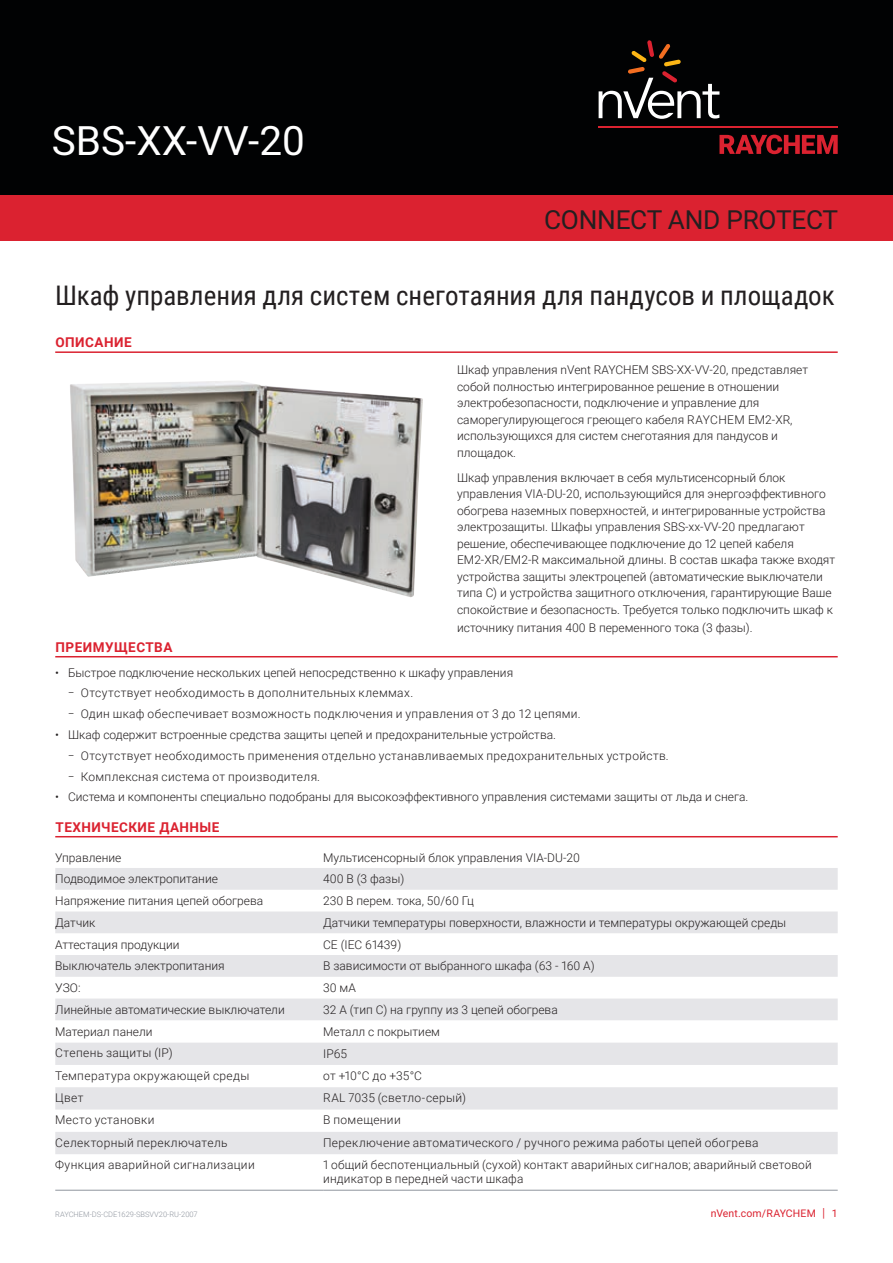
<style>
.page{position:relative;width:893px;height:1263px;background:#fff}
.page>*{position:absolute;margin:0;border:0;box-sizing:border-box;transform-origin:0 0}
.Page_1_Header_-_nVen{font:40.5px "Roboto";color:#fff}
.Product_Description{font:27px "Roboto Condensed";color:#231f20}
.t1{font:26.25px "Roboto";letter-spacing:-.01em;color:#231f20}
.Subhead_-_nVent_Data{font:700 13.5px "Roboto";letter-spacing:.035em;color:#db2230}
.Text_-_nVent_Data_Sh{font:300 12px/16.5px "Roboto";color:#231f20}
.Table_Text_-_nVent_D{font:300 12px "Roboto";color:#231f20}
.Table_Text_-_nVent_D-2{font:300 12px "Roboto";letter-spacing:.03em;color:#231f20}
.Text_-_nVent_Data_Sh-2{font:300 12px "Roboto";letter-spacing:.03em;color:#231f20;scale:.8 1}
.Table_Text_-_nVent_D-3{font:300 12px/14.2px "Roboto";letter-spacing:.02em;color:#231f20}
.Text_-_nVent_Data_Sh-3{font:300 12px "Roboto";letter-spacing:.025em;color:#231f20;scale:.8 1}
.t2{font:10.5px "Roboto";letter-spacing:.015em;color:#db2230}
.t3{font:300 7.5px "Roboto";color:#8f959e}
.s1{font-size:12.6px}
</style>
<div class="page">
<div style="left:0;top:0;width:893px;height:196px;background:#010203"></div>
<div style="left:0;top:196px;width:893px;height:45px;background:#db2230"></div>
<svg style="left:719px;top:135px;width:119px;height:19px"></svg>
<hr style="left:599px;top:126px;width:239px;height:1px;background:#db2230">
<svg style="left:599px;top:40px;width:120px;height:79px"></svg>
<hr style="left:55px;top:656px;width:783px;height:1px;background:#db2230">
<hr style="left:55px;top:836px;width:783px;height:1px;background:#db2230">
<svg style="left:55px;top:868px;width:783px;height:286px;fill:#e5e5e8"></svg>
<hr style="left:55px;top:1190px;width:268px;height:1px;background:#8f959e">
<hr style="left:323px;top:1190px;width:515px;height:1px;background:#8f959e">
<hr style="left:55px;top:351px;width:783px;height:2px;background:#db2230">
<img style="left:70px;top:381px;width:353px;height:216px">
<p class="Page_1_Header_-_nVen" style="left:52px;top:112px;width:254px">SBS-XX-VV-20</p>
<h3 class="t1" style="left:544px;top:201px;width:296px">CONNECT AND PROTECT</h3>
<p class="Product_Description" style="left:55px;top:276px;width:781px">Шкаф управления для систем снеготаяния для пандусов и площадок</p>
<p class="Subhead_-_nVent_Data" style="left:55px;top:333px;width:78px">ОПИСАНИЕ</p>
<p class="Text_-_nVent_Data_Sh" style="left:457px;top:361px;width:352px">Шкаф управления nVent RAYCHEM SBS-XX-VV-20, представляет собой полностью интегрированное решение в отношении электробезопасности, подключение и управление для саморегулирующегося греющего кабеля RAYCHEM EM2-XR, использующихся для систем снеготаяния для пандусов и площадок.</p>
<p class="Text_-_nVent_Data_Sh" style="left:457px;top:469px;width:380px">Шкаф управления включает в себя мультисенсорный блок управления VIA-DU-20, использующийся для энергоэффективного обогрева наземных поверхностей, и интегрированные устройства электрозащиты. Шкафы управления SBS-xx-VV-20 предлагают решение, обеспечивающее подключение до 12 цепей кабеля EM2-XR/EM2-R максимальной длины. В состав шкафа также входят устройства защиты электроцепей (автоматические выключатели типа С) и устройства защитного отключения, гарантирующие Ваше спокойствие и безопасность. Требуется только подключить шкаф к</p>
<p class="Text_-_nVent_Data_Sh" style="left:457px;top:619px;width:297px">источнику питания 400 В переменного тока (3 фазы).</p>
<p class="Subhead_-_nVent_Data" style="left:56px;top:637px;width:118px">ПРЕИМУЩЕСТВА</p>
<p class="Text_-_nVent_Data_Sh" style="left:55px;top:664px;width:459px">• Быстрое подключение нескольких цепей непосредственно к шкафу управления</p>
<p class="Text_-_nVent_Data_Sh-2" style="left:68px;top:685px;width:433px">– Отсутствует необходимость в дополнительных клеммах.</p>
<p class="Text_-_nVent_Data_Sh-2" style="left:68px;top:705px;width:642px">– Один шкаф обеспечивает возможность подключения и управления от 3 до 12 цепями.</p>
<p class="Text_-_nVent_Data_Sh" style="left:55px;top:726px;width:502px">• Шкаф содержит встроенные средства защиты цепей и предохранительные устройства.</p>
<p class="Text_-_nVent_Data_Sh-3" style="left:68px;top:747px;width:752px">– Отсутствует необходимость применения отдельно устанавливаемых предохранительных устройств.</p>
<p class="Text_-_nVent_Data_Sh-2" style="left:68px;top:768px;width:317px">– Комплексная система от производителя.</p>
<p class="Text_-_nVent_Data_Sh" style="left:55px;top:788px;width:695px">• Система и компоненты специально подобраны для высокоэффективного управления системами защиты от льда и снега.</p>
<p class="Subhead_-_nVent_Data" style="left:56px;top:817px;width:165px">ТЕХНИЧЕСКИЕ ДАННЫЕ</p>
<p class="Table_Text_-_nVent_D" style="left:55px;top:849px;width:68px">Управление</p>
<p class="Table_Text_-_nVent_D" style="left:323px;top:849px;width:258px">Мультисенсорный блок управления VIA-DU-20</p>
<p class="Table_Text_-_nVent_D" style="left:55px;top:871px;width:164px">Подводимое электропитание</p>
<p class="Table_Text_-_nVent_D" style="left:323px;top:871px;width:83px">400 В (3 фазы)</p>
<p class="Table_Text_-_nVent_D" style="left:55px;top:892px;width:209px">Напряжение питания цепей обогрева</p>
<p class="Table_Text_-_nVent_D" style="left:323px;top:892px;width:152px">230 В перем. тока, 50/60 Гц</p>
<p class="Table_Text_-_nVent_D" style="left:55px;top:914px;width:42px">Датчик</p>
<p class="Table_Text_-_nVent_D" style="left:323px;top:914px;width:465px">Датчики температуры поверхности, влажности и температуры окружающей среды</p>
<p class="Table_Text_-_nVent_D" style="left:55px;top:936px;width:126px">Аттестация продукции</p>
<p class="Table_Text_-_nVent_D" style="left:323px;top:936px;width:80px">CE (IEC 61439)</p>
<p class="Table_Text_-_nVent_D" style="left:55px;top:958px;width:171px">Выключатель электропитания</p>
<p class="Table_Text_-_nVent_D" style="left:323px;top:958px;width:273px">В зависимости от выбранного шкафа (63 - 160 А)</p>
<p class="Table_Text_-_nVent_D" style="left:55px;top:979px;width:27px">УЗО:</p>
<p class="Table_Text_-_nVent_D" style="left:323px;top:979px;width:34px">30 мА</p>
<p class="Table_Text_-_nVent_D" style="left:55px;top:1001px;width:231px">Линейные автоматические выключатели</p>
<p class="Table_Text_-_nVent_D" style="left:323px;top:1001px;width:236px">32 А (тип С) на группу из 3 цепей обогрева</p>
<p class="Table_Text_-_nVent_D" style="left:55px;top:1023px;width:99px">Материал панели</p>
<p class="Table_Text_-_nVent_D" style="left:323px;top:1023px;width:118px">Металл с покрытием</p>
<p class="Table_Text_-_nVent_D-2" style="left:55px;top:1044px;width:119px">Степень защиты (IP)</p>
<p class="Table_Text_-_nVent_D" style="left:323px;top:1045px;width:25px">IP65</p>
<p class="Table_Text_-_nVent_D-2" style="left:55px;top:1067px;width:196px">Температура окружающей среды</p>
<p class="Table_Text_-_nVent_D" style="left:323px;top:1067px;width:100px">от +10°C до +35°C</p>
<p class="Table_Text_-_nVent_D" style="left:55px;top:1089px;width:30px">Цвет</p>
<p class="Table_Text_-_nVent_D-2" style="left:323px;top:1089px;width:144px">RAL 7035 (светло-серый)</p>
<p class="Table_Text_-_nVent_D-2" style="left:55px;top:1111px;width:101px">Место установки</p>
<p class="Table_Text_-_nVent_D-2" style="left:323px;top:1112px;width:79px">В помещении</p>
<p class="Table_Text_-_nVent_D-2" style="left:55px;top:1134px;width:174px">Селекторный переключатель</p>
<p class="Table_Text_-_nVent_D-2" style="left:323px;top:1134px;width:437px">Переключение автоматического / ручного режима работы цепей обогрева</p>
<p class="Table_Text_-_nVent_D-2" style="left:55px;top:1156px;width:201px">Функция аварийной сигнализации</p>
<p class="Table_Text_-_nVent_D-3" style="left:323px;top:1157px;width:490px">1 общий беспотенциальный (сухой) контакт аварийных сигналов; аварийный световой индикатор в передней части шкафа</p>
<p class="t3" style="left:55px;top:1209px;width:144px">RAYCHEM-DS-CDE1629-SBSVV20-RU-2007</p>
<p class="t2" style="left:711px;top:1205px;width:128px">nVent.com/RAYCHEM <span class="s1">|</span> 1</p>
</div>
